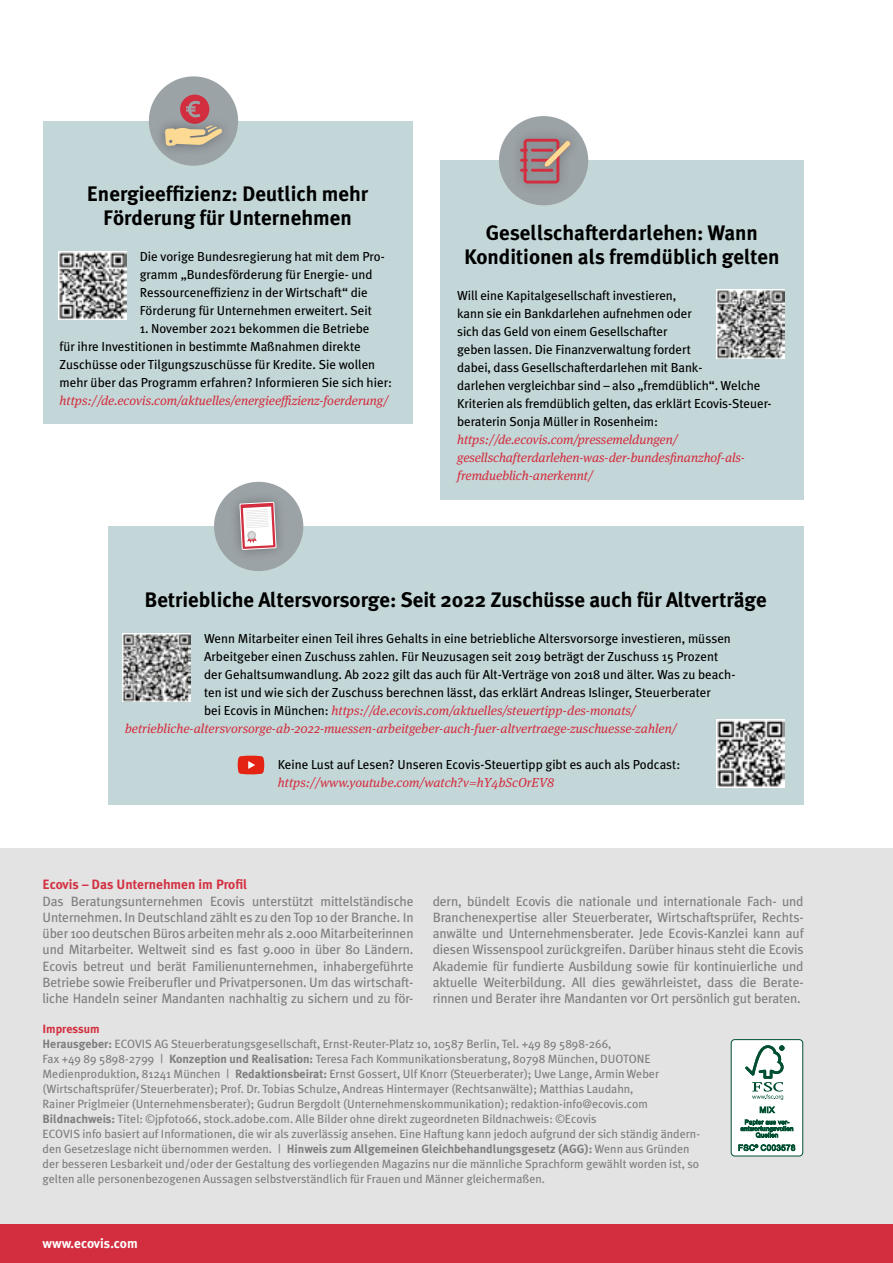
<style>
.page{position:relative;width:893px;height:1263px;background:#fff}
.page>*{position:absolute;margin:0;border:0;box-sizing:border-box;transform-origin:0 0}
.Headline__Kasten_let{font:700 21px/24px "Meta Plus";color:#000;text-align:center}
.t1{font:13.5px/16.2px "Meta Plus";letter-spacing:-.01em;color:#7e7e7d;text-align:justify}
.t2{font:700 13.5px "Meta Plus";color:#d33142}
.t3{font:700 13.5px "Meta Plus";color:#fff}
.Marginal_Text{font:13.05px/18px "Meta Plus";color:#000}
.Marginal_Text-2{font:italic 13.05px/18px "Meta Serif OT";color:#d32e3f}
.Über_Ecovis{font:12px/15px "Meta Plus";color:#7e7e7d}
.Über_Ecovis-2{font:700 12px "Meta Plus";color:#d32e3f}
.s1{font-family:"Meta Serif OT";font-style:italic;color:#d32e3f}
.s2{font-family:"Meta Plus";font-style:normal;color:#000}
.s3{font-weight:700}
</style>
<div class="page">
<div style="left:0;top:848px;width:893px;height:415px;background:#e3e3e3"></div>
<div style="left:108px;top:526px;width:696px;height:279px;background:#c4d7d8"></div>
<div style="left:43px;top:121px;width:369px;height:302px;background:#c4d7d8"></div>
<div style="left:440px;top:160px;width:364px;height:339px;background:#c4d7d8"></div>
<div style="left:731px;top:1039px;width:72px;height:117px;background:#fff;border-radius:4px"></div>
<div style="left:731px;top:1039px;width:72px;height:117px;border:1px solid #004f30;border-radius:4px"></div>
<svg style="left:745px;top:1045px;width:39px;height:55px"></svg>
<svg style="left:760px;top:1106px;width:15px;height:7px"></svg>
<svg style="left:740px;top:1119px;width:53px;height:19px"></svg>
<svg style="left:738px;top:1144px;width:57px;height:7px"></svg>
<img style="left:123px;top:633px;width:68px;height:68px">
<img style="left:717px;top:290px;width:68px;height:68px">
<img style="left:59px;top:252px;width:68px;height:68px">
<img style="left:716px;top:719px;width:68px;height:68px">
<div style="left:0;top:1225px;width:893px;height:38px;background:#d32e3f"></div>
<div style="left:214px;top:482px;width:89px;height:89px;background:#9ca3a7;border-radius:50%"></div>
<div style="left:229px;top:492px;width:59px;height:69px;background:#000;opacity:.3"></div>
<svg style="left:239px;top:502px;width:38px;height:47px;background:#e5c2c6"></svg>
<div style="left:149px;top:76px;width:89px;height:90px;background:#9ca3a7;border-radius:50%"></div>
<div style="left:155px;top:115px;width:78px;height:42px;background:#000;opacity:.35"></div>
<svg style="left:165px;top:95px;width:57px;height:51px"></svg>
<div style="left:499px;top:116px;width:89px;height:89px;background:#9ca3a7;border-radius:50%"></div>
<div style="left:510px;top:127px;width:70px;height:67px;background:#9aa1a5"></div>
<svg style="left:520px;top:139px;width:51px;height:44px"></svg>
<svg style="left:238px;top:756px;width:26px;height:18px"></svg>
<p class="Headline__Kasten_let" style="left:87px;top:182px;width:283px">Energieeffizienz: Deutlich mehr<br>Förderung für Unternehmen</p>
<p class="Marginal_Text" style="left:140px;top:247px;width:247px">Die vorige Bundesregierung hat mit dem Pro&shy;gramm „Bundesförderung für Energie- und Ressourceneffizienz in der Wirtschaft“ die Förderung für Unternehmen erweitert. Seit</p>
<p class="Marginal_Text" style="left:60px;top:319px;width:334px;text-indent:80px">1. November 2021 bekommen die Betriebe<br>für ihre Investitionen in bestimmte Maßnahmen direkte Zuschüsse oder Tilgungszuschüsse für Kredite. Sie wollen mehr über das Programm erfahren? Informieren Sie sich hier: <span class="s1">https://de.ecovis.com/aktuelles/energieeffizienz-foerderung/</span></p>
<p class="Headline__Kasten_let" style="left:464px;top:221px;width:317px">Gesellschafterdarlehen: Wann<br>Konditionen als fremdüblich gelten</p>
<p class="Marginal_Text" style="left:457px;top:286px;width:315px">Will eine Kapitalgesellschaft investieren,<br>kann sie ein Bankdarlehen aufnehmen oder<br>sich das Geld von einem Gesellschafter<br>geben lassen. Die Finanzverwaltung fordert<br>dabei, dass Gesellschafterdarlehen mit Bank-<br>darlehen vergleichbar sind – also „fremdüblich“. Welche Kriterien als fremdüblich gelten, das erklärt Ecovis-Steuer&shy;beraterin Sonja Müller in Rosenheim:</p>
<p class="Marginal_Text-2" style="left:457px;top:431px;width:289px">https://de.ecovis.com/pressemeldungen/ gesellschafterdarlehen-was-der-bundesfinanzhof-als&shy;fremdueblich-anerkennt/</p>
<p class="Headline__Kasten_let" style="left:145px;top:587px;width:624px">Betriebliche Altersvorsorge: Seit 2022 Zuschüsse auch für Altverträge</p>
<p class="Marginal_Text" style="left:204px;top:629px;width:528px">Wenn Mitarbeiter einen Teil ihres Gehalts in eine betriebliche Altersvorsorge investieren, müssen</p>
<p class="Marginal_Text" style="left:204px;top:647px;width:516px">Arbeitgeber einen Zuschuss zahlen. Für Neuzusagen seit 2019 beträgt der Zuschuss 15 -Prozent</p>
<p class="Marginal_Text" style="left:204px;top:665px;width:533px">der Gehaltsumwandlung. Ab 2022 gilt das auch für Alt-Verträge von 2018 und älter. Was zu beach-</p>
<p class="Marginal_Text" style="left:204px;top:683px;width:508px">ten ist und wie sich der Zuschuss berechnen lässt, das erklärt Andreas Islinger, Steuerberater</p>
<p class="Marginal_Text-2" style="left:204px;top:701px;width:433px"><span class="s2">bei Ecovis in München:</span> https://de.ecovis.com/aktuelles/steuertipp-des-monats/</p>
<p class="Marginal_Text-2" style="left:125px;top:719px;width:554px">betriebliche-altersvorsorge-ab-2022-muessen-arbeitgeber-auch-fuer-altvertraege-zuschuesse-zahlen/</p>
<p class="Marginal_Text" style="left:278px;top:755px;width:404px">Keine Lust auf Lesen? Unseren Ecovis-Steuertipp gibt es auch als Podcast: <span class="s1">https://www.youtube.com/watch?v=hY4bScOrEV8</span></p>
<p class="t2" style="left:43px;top:876px;width:206px">Ecovis – Das Unternehmen im Profil</p>
<p class="t1" style="left:43px;top:893px;width:372px">Das Beratungsunternehmen Ecovis unterstützt mittelständische Unternehmen. In Deutschland zählt es zu den Top 10 der Branche. In über 100 deutschen Büros arbeiten mehr als 2.000 Mitarbeiterinnen und Mitarbeiter. Weltweit sind es fast 9.000 in über 80 Ländern.<br>Ecovis betreut und berät Familienunternehmen, inhabergeführte Betriebe sowie Freiberufler und Privatpersonen. Um das wirtschaft&shy;liche Handeln seiner Mandanten nachhaltig zu sichern und zu för-</p>
<p class="t1" style="left:433px;top:893px;width:373px">dern, bündelt Ecovis die nationale und internationale Fach- und Branchenexpertise aller Steuerberater, Wirtschaftsprüfer, Rechts&shy;anwälte und Unternehmensberater. Jede Ecovis-Kanzlei kann auf diesen Wissenspool zurückgreifen. Darüber hinaus steht die Ecovis Akademie für fundierte Ausbildung sowie für kontinuierliche und aktuelle Weiterbildung. All dies gewährleistet, dass die Berate&shy;rinnen und Berater ihre Mandanten vor Ort persönlich gut beraten.</p>
<p class="Über_Ecovis-2" style="left:43px;top:1022px;width:59px">Impressum</p>
<p class="Über_Ecovis" style="left:43px;top:1036px;width:618px"><span class="s3">Herausgeber:</span> ECOVIS AG Steuerberatungsgesellschaft, Ernst-Reuter-Platz 10, 10587 Berlin, Tel. +49 89 5898-266,<br>Fax +49 89 5898-2799 | <span class="s3">Konzeption und Realisation:</span> Teresa Fach Kommunikationsberatung, 80798 München, DUOTONE Medienproduktion, 81241 München | <span class="s3">Redaktionsbeirat:</span> Ernst Gossert, Ulf Knorr (Steuerberater); Uwe Lange, Armin Weber (Wirtschaftsprüfer/Steuerberater); Prof. Dr. Tobias Schulze, Andreas Hintermayer (Rechtsanwälte); Matthias Laudahn, Rainer Priglmeier (Unternehmensberater); Gudrun Bergdolt (Unternehmenskommunikation); redaktion-info@ecovis.com</p>
<p class="Über_Ecovis" style="left:43px;top:1111px;width:659px"><span class="s3">Bildnachweis:</span> Titel: ©jpfoto66, stock.adobe.com. Alle Bilder ohne direkt zugeordneten Bildnachweis: ©Ecovis<br>ECOVIS info basiert auf Informationen, die wir als zuverlässig ansehen. Eine Haftung kann jedoch aufgrund der sich ständig ändern&shy;den Gesetzeslage nicht übernommen werden. | <span class="s3">Hinweis zum Allgemeinen Gleichbehandlungsgesetz (AGG):</span> Wenn aus Gründen der besseren Lesbarkeit und/oder der Gestaltung des vorliegenden Magazins nur die männliche Sprachform gewählt worden ist, so gelten alle personenbezogenen Aussagen selbstverständlich für Frauen und Männer gleichermaßen.</p>
<p class="t3" style="left:43px;top:1235px;width:97px">www.ecovis.com</p>
</div>
